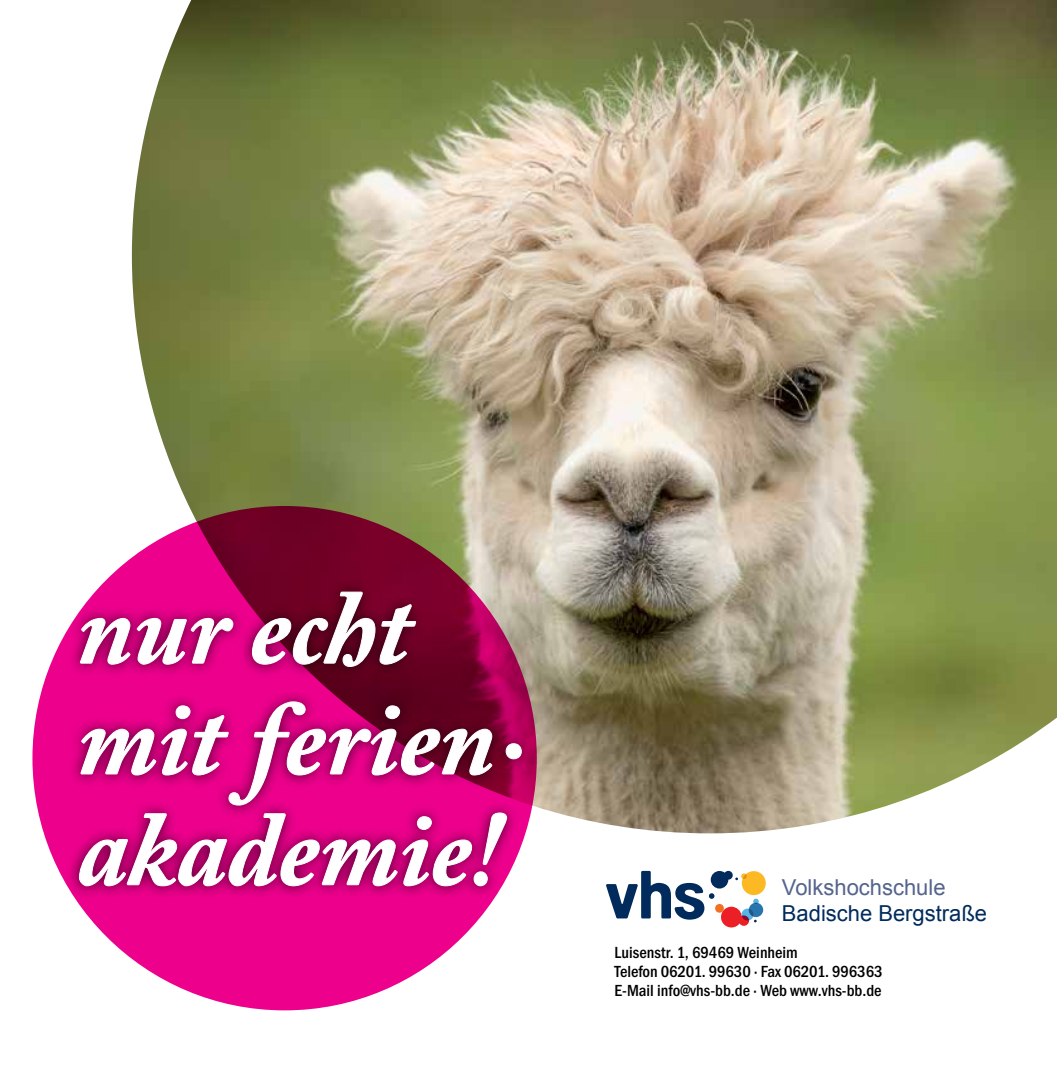
<style>
.page{position:relative;width:1057px;height:1072px;background:#fff}
.page>*{position:absolute;margin:0;border:0;box-sizing:border-box;transform-origin:0 0}
.t1{font:italic 700 104.65px/110.8px "Adobe Caslon Pro";color:#fff}
.t2{font:22.05px "Arial";color:#002b5c}
.t3{font:22.05px "Arial";color:#55648d}
.t4{font:500 condensed 16.62px/19.2px "Franklin Gothic";letter-spacing:-.005em;color:#000}
</style>
<div class="page">
<img style="left:132px;top:0;width:925px;height:833px">
<svg style="left:32px;top:506px;width:505px;height:504px;background:#cd0073"></svg>
<svg style="left:606px;top:870px;width:160px;height:57px"></svg>
<div style="left:66px;top:579px;width:468px;height:320px;background:#000;opacity:.75"></div>
<svg style="left:79px;top:617px;width:155px;height:48px;background:#b01b73"></svg>
<svg style="left:251px;top:591px;width:165px;height:76px;background:#6e1336"></svg>
<svg style="left:80px;top:701px;width:413px;height:105px;background:#b80d6e"></svg>
<div style="left:506px;top:743px;width:15px;height:15px;border:1px solid #fff;border-radius:50%"></div>
<svg style="left:79px;top:812px;width:428px;height:74px;background:#bc1477"></svg>
<h1 class="t1" style="left:78px;top:571px;width:446px">nur echt mit ferien· akademie!</h1>
<h2 class="t3" style="left:782px;top:872px;width:165px">Volkshochschule</h2>
<h2 class="t2" style="left:782px;top:898px;width:207px">Badische Bergstraße</h2>
<p class="t4" style="left:614px;top:942px;width:269px">Luisenstr. 1, 69469 Weinheim<br>Telefon 06201. 99630 · Fax 06201. 996363<br>E-Mail info@vhs-bb.de · Web www.vhs-bb.de</p>
</div>
